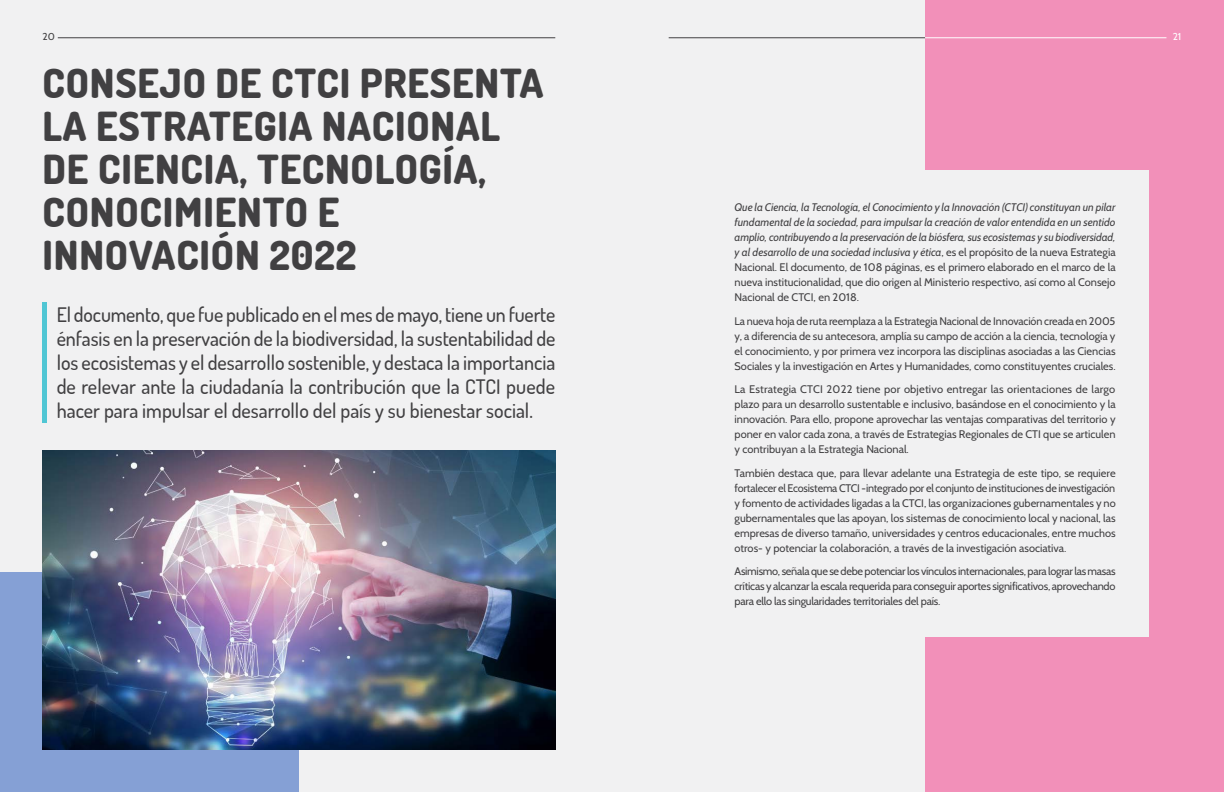
<style>
.page{position:relative;width:1224px;height:792px;background:#f1f1f2}
.page>*{position:absolute;margin:0;border:0;box-sizing:border-box;transform-origin:0 0}
.t1{font:800 40px/43px "Dosis";letter-spacing:.02em;color:#414042}
.t2{font:500 20px/24px "Dosis";color:#414042;text-align:justify}
.t3{font:11px/15px "Cabin";color:#414042;text-align:justify}
.t4{font:italic 11px/15px "Cabin";color:#414042;text-align:justify}
.t5{font:10px "Cabin";color:#414042}
.t6{font:10px "Cabin";color:#fff}
.s1{font-style:normal}
</style>
<div class="page">
<div style="left:0;top:573px;width:299px;height:219px;background:#85a0d5"></div>
<div style="left:925px;top:0;width:299px;height:792px;background:#f290b9"></div>
<div style="left:701px;top:170px;width:448px;height:466px;background:#f1f1f2"></div>
<img style="left:43px;top:451px;width:512px;height:298px">
<hr style="left:43px;top:302px;width:4px;height:120px;background:#50c6d4">
<hr style="left:58px;top:38px;width:497px;height:1px;background:#414042">
<hr style="left:669px;top:38px;width:256px;height:1px;background:#414042">
<hr style="left:925px;top:38px;width:241px;height:1px;background:#fff">
<p class="t5" style="left:43px;top:30px;width:14px">20</p>
<p class="t6" style="left:1173px;top:30px;width:10px">21</p>
<h1 class="t1" style="left:43px;top:60px;width:503px">CONSEJO DE CTCI PRESENTA<br>LA ESTRATEGIA NACIONAL<br>DE CIENCIA, TECNOLOGÍA,<br>CONOCIMIENTO E<br>INNOVACIÓN 2022</h1>
<p class="t2" style="left:57px;top:302px;width:500px">El documento, que fue publicado en el mes de mayo, tiene un fuerte énfasis en la preservación de la biodiversidad, la sustentabilidad de los ecosistemas y el desarrollo sostenible, y destaca la importancia de relevar ante la ciudadanía la contribución que la CTCI puede hacer para impulsar el desarrollo del país y su bienestar social.</p>
<p class="t4" style="left:735px;top:200px;width:383px">Que la Ciencia, la Tecnología, el Conocimiento y la Innovación (CTCI) constituyan un pilar fundamental de la sociedad, para impulsar la creación de valor entendida en un sentido amplio, contribuyendo a la preservación de la biósfera, sus ecosistemas y su biodiversidad, y al desarrollo de una sociedad inclusiva y ética<span class="s1">, es el propósito de la nueva Estrategia Nacional. El documento, de 108 páginas, es el primero elaborado en el marco de la nueva institucionalidad, que dio origen al Ministerio respectivo, así como al Consejo Nacional de CTCI, en 2018.</span></p>
<p class="t3" style="left:735px;top:313px;width:383px">La nueva hoja de ruta reemplaza a la Estrategia Nacional de Innovación creada en 2005 y, a diferencia de su antecesora, amplía su campo de acción a la ciencia, tecnología y el conocimiento, y por primera vez incorpora las disciplinas asociadas a las Ciencias Sociales y la investigación en Artes y Humanidades, como constituyentes cruciales.</p>
<p class="t3" style="left:735px;top:382px;width:383px">La Estrategia CTCI 2022 tiene por objetivo entregar las orientaciones de largo plazo para un desarrollo sustentable e inclusivo, basándose en el conocimiento y la innovación. Para ello, propone aprovechar las ventajas comparativas del territorio y poner en valor cada zona, a través de Estrategias Regionales de CTI que se articulen y contribuyan a la Estrategia Nacional.</p>
<p class="t3" style="left:735px;top:465px;width:383px">También destaca que, para llevar adelante una Estrategia de este tipo, se requiere fortalecer el Ecosistema CTCI -integrado por el conjunto de instituciones de investigación y fomento de actividades ligadas a la CTCI, las organizaciones gubernamentales y no gubernamentales que las apoyan, los sistemas de conocimiento local y nacional, las empresas de diverso tamaño, universidades y centros educacionales, entre muchos otros- y potenciar la colaboración, a través de la investigación asociativa.</p>
<p class="t3" style="left:735px;top:564px;width:383px">Asimismo, señala que se debe potenciar los vínculos internacionales, para lograr las masas críticas y alcanzar la escala requerida para conseguir aportes significativos, aprovechando para ello las singularidades territoriales del país.</p>
</div>
